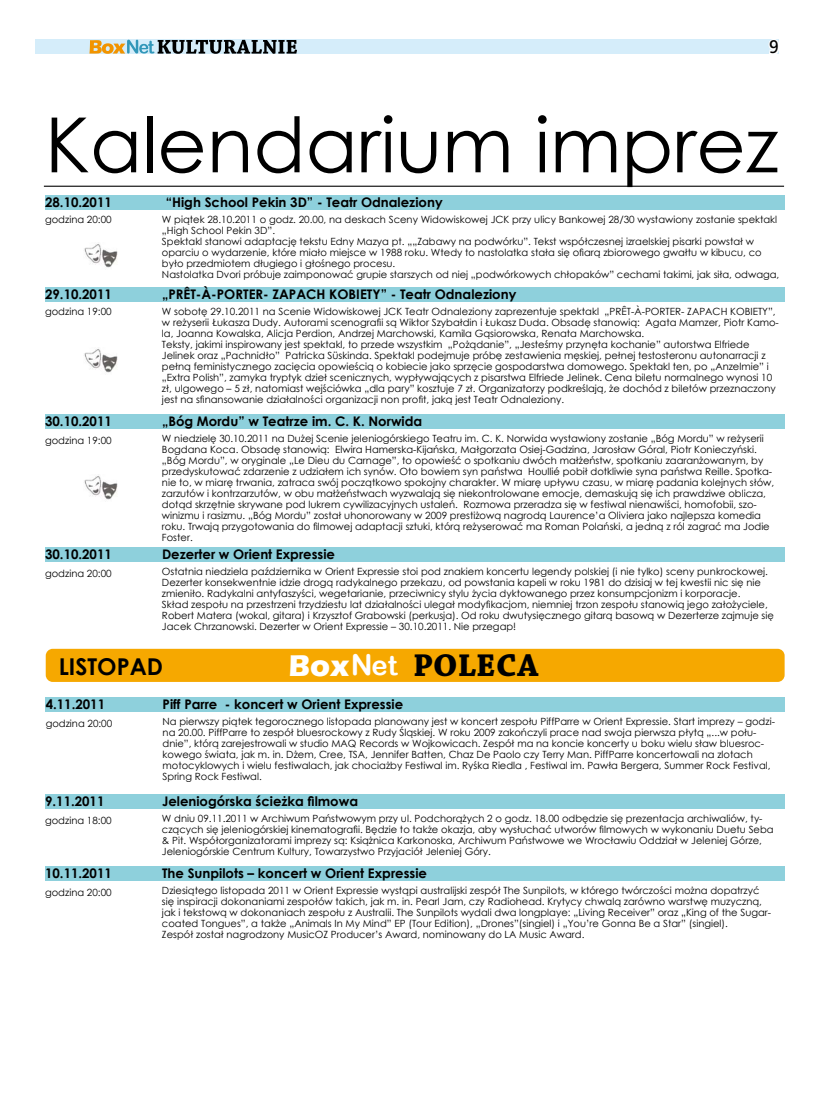
<style>
.page{position:relative;width:820px;height:1106px;background:#fff}
.page>*{position:absolute;margin:0;border:0;box-sizing:border-box;transform-origin:0 0}
.t1{font:76.1px "Century Gothic";color:#000}
.t2{font:700 33.2px "Chaparral Pro";color:#000}
.t3{font:700 23.2px "Century Gothic";color:#000}
.t4{font:18.2px "Frutiger LT Pro";color:#000;scale:.95 1}
.t5{font:700 13.2px "Century Gothic";color:#000}
.t6{font:9.9px/11px "Century Gothic";color:#000}
.s1{font-family:"Eras ITC";font-size:30.8px;color:#fff}
.s2{font-family:"Arial Rounded MT Bold";font-weight:400;font-size:28.8px;color:#fff}
.s3{font-family:"Arial Rounded MT Bold";font-weight:400;font-size:27.3px;color:#fff}
</style>
<div class="page">
<div style="left:35px;top:40px;width:743px;height:14px;background:#d5edfa"></div>
<svg style="left:766px;top:39px;width:13px;height:15px"></svg>
<svg style="left:89px;top:40px;width:208px;height:14px"></svg>
<hr style="left:44px;top:186px;width:739px;height:1px;background:#000">
<div style="left:45px;top:195px;width:739px;height:15px;background:#8ed0dc"></div>
<div style="left:45px;top:287px;width:739px;height:14px;background:#8ed0dc"></div>
<div style="left:45px;top:414px;width:739px;height:14px;background:#8ed0dc"></div>
<div style="left:45px;top:547px;width:739px;height:14px;background:#8ed0dc"></div>
<div style="left:46px;top:697px;width:738px;height:14px;background:#8ed0dc"></div>
<div style="left:45px;top:794px;width:739px;height:14px;background:#8ed0dc"></div>
<div style="left:45px;top:866px;width:739px;height:14px;background:#8ed0dc"></div>
<div style="left:46px;top:649px;width:738px;height:33px;background:#f6a800;border-radius:7px"></div>
<img style="left:84px;top:476px;width:34px;height:24px">
<img style="left:84px;top:349px;width:34px;height:24px">
<img style="left:84px;top:244px;width:34px;height:24px">
<h3 class="t4" style="left:768px;top:36px;width:12px">9</h3>
<h1 class="t1" style="left:45px;top:92px;width:734px">Kalendarium imprez</h1>
<p class="t6" style="left:45px;top:214px;width:68px">godzina 20:00</p>
<h3 class="t5" style="left:166px;top:193px;width:278px">“High School Pekin 3D” - Teatr Odnaleziony</h3>
<h3 class="t5" style="left:45px;top:193px;width:68px">28.10.2011</h3>
<p class="t6" style="left:162px;top:214px;width:618px">W piątek 28.10.2011 o godz. 20.00, na deskach Sceny Widowiskowej JCK przy ulicy Bankowej 28/30 wystawiony zostanie spektakl „High School Pekin 3D”.<br>Spektakl stanowi adaptację tekstu Edny Mazya pt. „„Zabawy na podwórku”. Tekst współczesnej izraelskiej pisarki powstał w oparciu o wydarzenie, które miało miejsce w 1988 roku. Wtedy to nastolatka stała się ofiarą zbiorowego gwałtu w kibucu, co było przedmiotem długiego i głośnego procesu.<br>Nastolatka Dvori próbuje zaimponować grupie starszych od niej „podwórkowych chłopaków” cechami takimi, jak siła, odwaga,</p>
<p class="t6" style="left:162px;top:305px;width:618px">W sobotę 29.10.2011 na Scenie Widowiskowej JCK Teatr Odnaleziony zaprezentuje spektakl „PRÊT-À-PORTER- ZAPACH KOBIETY”, w reżyserii Łukasza Dudy. Autorami scenografii są Wiktor Szybałdin i Łukasz Duda. Obsadę stanowią: Agata Mamzer, Piotr Kamo&shy;la, Joanna Kowalska, Alicja Perdion, Andrzej Marchowski, Kamila Gąsiorowska, Renata Marchowska.<br>Teksty, jakimi inspirowany jest spektakl, to przede wszystkim „Pożądanie”, „Jesteśmy przynęta kochanie” autorstwa Elfriede Jelinek oraz „Pachnidło” Patricka Süskinda. Spektakl podejmuje próbę zestawienia męskiej, pełnej testosteronu autonarracji z pełną feministycznego zacięcia opowieścią o kobiecie jako sprzęcie gospodarstwa domowego. Spektakl ten, po „Anzelmie” i „Extra Polish”, zamyka tryptyk dzieł scenicznych, wypływających z pisarstwa Elfriede Jelinek. Cena biletu normalnego wynosi 10 zł, ulgowego – 5 zł, natomiast wejściówka „dla pary” kosztuje 7 zł. Organizatorzy podkreślają, że dochód z biletów przeznaczony jest na sfinansowanie działalności organizacji non profit, jaką jest Teatr Odnaleziony.</p>
<p class="t6" style="left:162px;top:432px;width:613px">W niedzielę 30.10.2011 na Dużej Scenie jeleniogórskiego Teatru im. C. K. Norwida wystawiony zostanie „Bóg Mordu” w reżyserii Bogdana Koca. Obsadę stanowią: Elwira Hamerska-Kijańska, Małgorzata Osiej-Gadzina, Jarosław Góral, Piotr Konieczyński. „Bóg Mordu”, w oryginale „Le Dieu du Carnage”, to opowieść o spotkaniu dwóch małżeństw, spotkaniu zaaranżowanym, by przedyskutować zdarzenie z udziałem ich synów. Oto bowiem syn państwa Houllié pobił dotkliwie syna państwa Reille. Spotka&shy;nie to, w miarę trwania, zatraca swój początkowo spokojny charakter. W miarę upływu czasu, w miarę padania kolejnych słów, zarzutów i kontrzarzutów, w obu małżeństwach wyzwalają się niekontrolowane emocje, demaskują się ich prawdziwe oblicza, dotąd skrzętnie skrywane pod lukrem cywilizacyjnych ustaleń. Rozmowa przeradza się w festiwal nienawiści, homofobii, szo&shy;winizmu i rasizmu. „Bóg Mordu” został uhonorowany w 2009 prestiżową nagrodą Laurence’a Oliviera jako najlepsza komedia roku. Trwają przygotowania do filmowej adaptacji sztuki, którą reżyserować ma Roman Polański, a jedną z ról zagrać ma Jodie Foster.</p>
<p class="t6" style="left:162px;top:565px;width:613px">Ostatnia niedziela października w Orient Expressie stoi pod znakiem koncertu legendy polskiej (i nie tylko) sceny punkrockowej.<br>Dezerter konsekwentnie idzie drogą radykalnego przekazu, od powstania kapeli w roku 1981 do dzisiaj w tej kwestii nic się nie zmieniło. Radykalni antyfaszyści, wegetarianie, przeciwnicy stylu życia dyktowanego przez konsumpcjonizm i korporacje.<br>Skład zespołu na przestrzeni trzydziestu lat działalności ulegał modyfikacjom, niemniej trzon zespołu stanowią jego założyciele, Robert Matera (wokal, gitara) i Krzysztof Grabowski (perkusja). Od roku dwutysięcznego gitarą basową w Dezerterze zajmuje się Jacek Chrzanowski. Dezerter w Orient Expressie – 30.10.2011. Nie przegap!</p>
<h3 class="t5" style="left:162px;top:284px;width:356px">„PRÊT-À-PORTER- ZAPACH KOBIETY” - Teatr Odnaleziony</h3>
<h3 class="t5" style="left:45px;top:284px;width:68px">29.10.2011</h3>
<p class="t6" style="left:45px;top:305px;width:68px">godzina 19:00</p>
<h3 class="t5" style="left:162px;top:411px;width:262px">„Bóg Mordu” w Teatrze im. C. K. Norwida</h3>
<h3 class="t5" style="left:45px;top:411px;width:68px">30.10.2011</h3>
<p class="t6" style="left:45px;top:434px;width:68px">godzina 19:00</p>
<h3 class="t5" style="left:162px;top:544px;width:174px">Dezerter w Orient Expressie</h3>
<h3 class="t5" style="left:45px;top:544px;width:68px">30.10.2011</h3>
<p class="t6" style="left:45px;top:567px;width:68px">godzina 20:00</p>
<h3 class="t3" style="left:59px;top:648px;width:106px">LISTOPAD</h3>
<h2 class="t2" style="left:288px;top:646px;width:252px"><span class="s1">Box</span><span class="s2">N</span><span class="s3">et</span> POLECA</h2>
<h3 class="t5" style="left:46px;top:694px;width:61px">4.11.2011</h3>
<p class="t6" style="left:46px;top:718px;width:68px">godzina 20:00</p>
<h3 class="t5" style="left:45px;top:791px;width:61px">9.11.2011</h3>
<p class="t6" style="left:45px;top:814px;width:68px">godzina 18:00</p>
<h3 class="t5" style="left:45px;top:863px;width:68px">10.11.2011</h3>
<p class="t6" style="left:45px;top:886px;width:68px">godzina 20:00</p>
<h3 class="t5" style="left:162px;top:694px;width:242px">Piff Parre - koncert w Orient Expressie</h3>
<p class="t6" style="left:162px;top:716px;width:613px">Na pierwszy piątek tegorocznego listopada planowany jest w koncert zespołu PiffParre w Orient Expressie. Start imprezy – godzi&shy;na 20.00. PiffParre to zespół bluesrockowy z Rudy Śląskiej. W roku 2009 zakończyli prace nad swoja pierwsza płytą „...w połu&shy;dnie”, którą zarejestrowali w studio MAQ Records w Wojkowicach. Zespół ma na koncie koncerty u boku wielu sław bluesroc&shy;kowego świata, jak m. in. Dżem, Cree, TSA, Jennifer Batten, Chaz De Paolo czy Terry Man. PiffParre koncertowali na zlotach motocyklowych i wielu festiwalach, jak chociażby Festiwal im. Ryśka Riedla , Festiwal im. Pawła Bergera, Summer Rock Festival, Spring Rock Festiwal.</p>
<p class="t6" style="left:162px;top:812px;width:613px">W dniu 09.11.2011 w Archiwum Państwowym przy ul. Podchorążych 2 o godz. 18.00 odbędzie się prezentacja archiwaliów, ty&shy;czących się jeleniogórskiej kinematografii. Będzie to także okazja, aby wysłuchać utworów filmowych w wykonaniu Duetu Seba &amp; Pit. Współorganizatorami imprezy są: Książnica Karkonoska, Archiwum Państwowe we Wrocławiu Oddział w Jeleniej Górze, Jeleniogórskie Centrum Kultury, Towarzystwo Przyjaciół Jeleniej Góry.</p>
<p class="t6" style="left:162px;top:884px;width:610px">Dziesiątego listopada 2011 w Orient Expressie wystąpi australijski zespół The Sunpilots, w którego twórczości można dopatrzyć się inspiracji dokonaniami zespołów takich, jak m. in. Pearl Jam, czy Radiohead. Krytycy chwalą zarówno warstwę muzyczną, jak i tekstową w dokonaniach zespołu z Australii. The Sunpilots wydali dwa longplaye: „Living Receiver” oraz „King of the Sugar&shy;coated Tongues”, a także „Animals In My Mind” EP (Tour Edition), „Drones”(singiel) i „You’re Gonna Be a Star” (singiel).<br>Zespół został nagrodzony MusicOZ Producer’s Award, nominowany do LA Music Award.</p>
<h3 class="t5" style="left:162px;top:791px;width:197px">Jeleniogórska ścieżka filmowa</h3>
<h3 class="t5" style="left:162px;top:863px;width:266px">The Sunpilots – koncert w Orient Expressie</h3>
</div>
